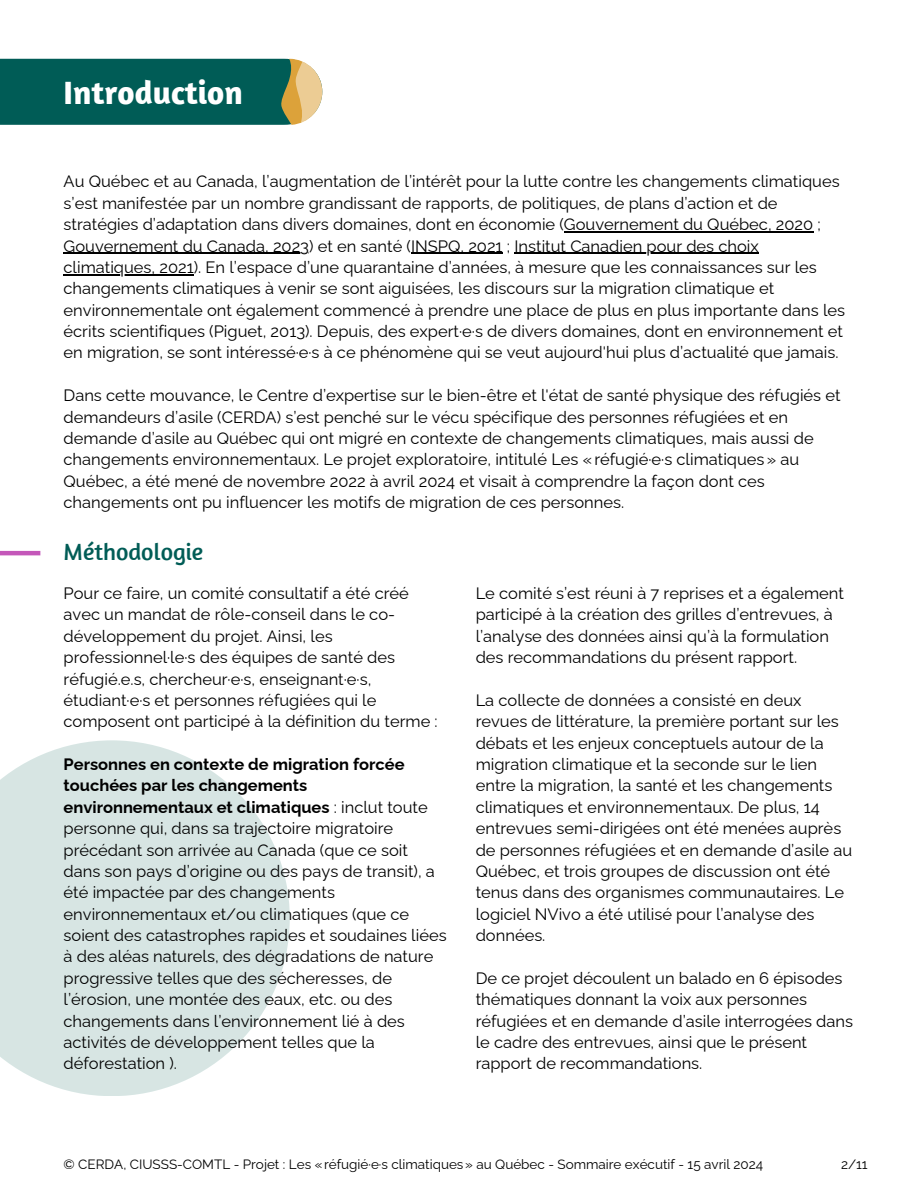
<style>
.page{position:relative;width:918px;height:1188px;background:#fff}
.page>*{position:absolute;margin:0;border:0;box-sizing:border-box;transform-origin:0 0}
.t1{font:700 33px "Amaranth";color:#fff}
.t2{font:24px "Amaranth";color:#005c56}
.t3{font:16.5px/21.3px "Raleway";color:#000}
.t4{font:13.5px "Raleway";color:#000}
.s1{font-weight:700}
</style>
<div class="page">
<svg style="left:0;top:740px;width:290px;height:356px;fill:#d7e5e3"></svg>
<hr style="left:0;top:551px;width:40px;height:4px;background:#c457b9">
<svg style="left:0;top:59px;width:322px;height:66px;background:#1a685b"></svg>
<hr style="left:564px;top:231px;width:249px;height:1px;background:#000">
<hr style="left:64px;top:253px;width:245px;height:1px;background:#000">
<hr style="left:411px;top:253px;width:92px;height:1px;background:#000">
<hr style="left:515px;top:253px;width:244px;height:1px;background:#000">
<hr style="left:64px;top:274px;width:130px;height:1px;background:#000">
<h2 class="t1" style="left:64px;top:71px;width:181px">Introduction</h2>
<h1 class="t3" style="left:64px;top:171px;width:778px">Au Québec et au Canada, l’augmentation de l’intérêt pour la lutte contre les changements climatiques s’est manifestée par un nombre grandissant de rapports, de politiques, de plans d’action et de stratégies d’adaptation dans divers domaines, dont en économie (Gouvernement du Québec, 2020 ;</h1>
<p class="t3" style="left:64px;top:235px;width:697px">Gouvernement du Canada, 2023) et en santé (INSPQ, 2021 ; Institut Canadien pour des choix</p>
<h3 class="t3" style="left:64px;top:256px;width:783px">climatiques, 2021). En l’espace d’une quarantaine d’années, à mesure que les connaissances sur les changements climatiques à venir se sont aiguisées, les discours sur la migration climatique et environnementale ont également commencé à prendre une place de plus en plus importante dans les écrits scientifiques (Piguet, 2013). Depuis, des expert·e·s de divers domaines, dont en environnement et en migration, se sont intéressé·e·s à ce phénomène qui se veut aujourd'hui plus d’actualité que jamais.</h3>
<h3 class="t3" style="left:64px;top:385px;width:779px">Dans cette mouvance, le Centre d’expertise sur le bien-être et l'état de santé physique des réfugiés et demandeurs d’asile (CERDA) s’est penché sur le vécu spécifique des personnes réfugiées et en demande d’asile au Québec qui ont migré en contexte de changements climatiques, mais aussi de changements environnementaux. Le projet exploratoire, intitulé Les «réfugié·e·s climatiques» au Québec, a été mené de novembre 2022 à avril 2024 et visait à comprendre la façon dont ces changements ont pu influencer les motifs de migration de ces personnes.</h3>
<h3 class="t2" style="left:64px;top:537px;width:141px">Méthodologie</h3>
<h3 class="t3" style="left:64px;top:583px;width:376px">Pour ce faire, un comité consultatif a été créé avec un mandat de rôle-conseil dans le co&shy;développement du projet. Ainsi, les professionnel·le·s des équipes de santé des réfugié.e.s, chercheur·e·s, enseignant·e·s, étudiant·e·s et personnes réfugiées qui le composent ont participé à la définition du terme :</h3>
<h3 class="t3" style="left:64px;top:754px;width:385px"><span class="s1">Personnes en contexte de migration forcée touchées par les changements environnementaux et climatiques</span> : inclut toute personne qui, dans sa trajectoire migratoire précédant son arrivée au Canada (que ce soit dans son pays d’origine ou des pays de transit), a été impactée par des changements environnementaux et/ou climatiques (que ce soient des catastrophes rapides et soudaines liées à des aléas naturels, des dégradations de nature progressive telles que des sécheresses, de l’érosion, une montée des eaux, etc. ou des changements dans l’environnement lié à des activités de développement telles que la déforestation ).</h3>
<h3 class="t3" style="left:476px;top:583px;width:370px">Le comité s’est réuni à 7 reprises et a également participé à la création des grilles d’entrevues, à l’analyse des données ainsi qu’à la formulation des recommandations du présent rapport.</h3>
<h3 class="t3" style="left:476px;top:689px;width:378px">La collecte de données a consisté en deux revues de littérature, la première portant sur les débats et les enjeux conceptuels autour de la migration climatique et la seconde sur le lien entre la migration, la santé et les changements climatiques et environnementaux. De plus, 14 entrevues semi-dirigées ont été menées auprès de personnes réfugiées et en demande d’asile au Québec, et trois groupes de discussion ont été tenus dans des organismes communautaires. Le logiciel NVivo a été utilisé pour l’analyse des données.</h3>
<p class="t3" style="left:476px;top:967px;width:379px">De ce projet découlent un balado en 6 épisodes thématiques donnant la voix aux personnes réfugiées et en demande d’asile interrogées dans le cadre des entrevues, ainsi que le présent rapport de recommandations.</p>
<p class="t4" style="left:64px;top:1157px;width:701px">© CERDA, CIUSSS-COMTL - Projet : Les «réfugié·e·s climatiques» au Québec - Sommaire exécutif - 15 avril 2024</p>
<p class="t4" style="left:841px;top:1157px;width:28px">2/11</p>
</div>
